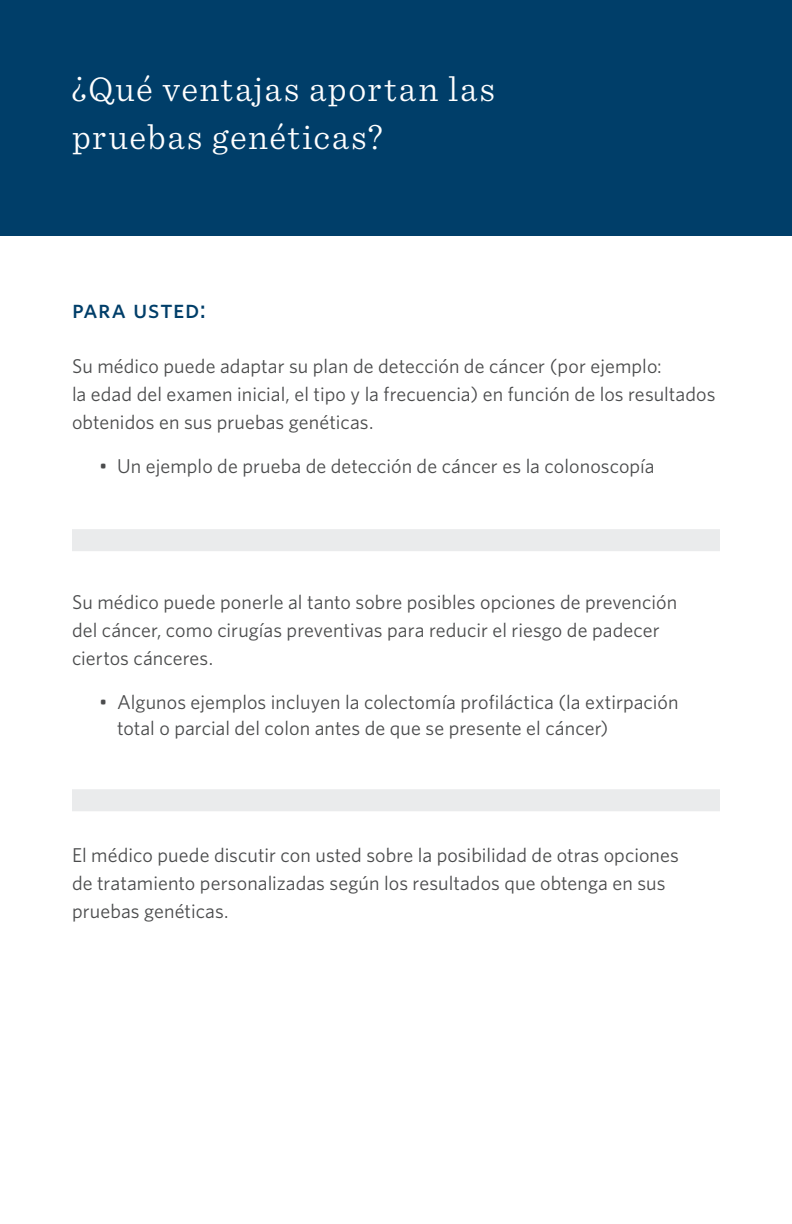
<style>
.page{position:relative;width:792px;height:1224px;background:#fff}
.page>*{position:absolute;margin:0;border:0;box-sizing:border-box;transform-origin:0 0}
.Titles{font:300 36px/48px "Sentinel";letter-spacing:.04em;color:#fff}
.whitney_sub_head{font:26px "Whitney Medium SC";letter-spacing:.025em;color:#003e69}
.Section_text{font:20px/28px "Whitney";letter-spacing:.005em;color:#4b4c4d}
</style>
<div class="page">
<div style="left:0;top:0;width:792px;height:235px;background:#003e69"></div>
<div style="left:72px;top:529px;width:648px;height:22px;background:#eaebec"></div>
<div style="left:72px;top:789px;width:648px;height:22px;background:#eaebec"></div>
<p class="Titles" style="left:72px;top:63px;width:425px">¿Qué ventajas aportan las pruebas genéticas?</p>
<p class="whitney_sub_head" style="left:72px;top:293px;width:136px">para usted:</p>
<p class="Section_text" style="left:72px;top:351px;width:645px">Su médico puede adaptar su plan de detección de cáncer (por ejemplo:<br>la edad del examen inicial, el tipo y la frecuencia) en función de los resultados obtenidos en sus pruebas genéticas.</p>
<p class="Section_text" style="left:99px;top:451px;width:557px">• Un ejemplo de prueba de detección de cáncer es la colonoscopía</p>
<p class="Section_text" style="left:72px;top:587px;width:607px">Su médico puede ponerle al tanto sobre posibles opciones de prevención del cáncer, como cirugías preventivas para reducir el riesgo de padecer ciertos cánceres.</p>
<p class="Section_text" style="left:117px;top:688px;width:563px;line-height:26px;text-indent:-18px">• Algunos ejemplos incluyen la colectomía profiláctica (la extirpación total o parcial del colon antes de que se presente el cáncer)</p>
<p class="Section_text" style="left:72px;top:840px;width:609px">El médico puede discutir con usted sobre la posibilidad de otras opciones de tratamiento personalizadas según los resultados que obtenga en sus pruebas genéticas.</p>
</div>
